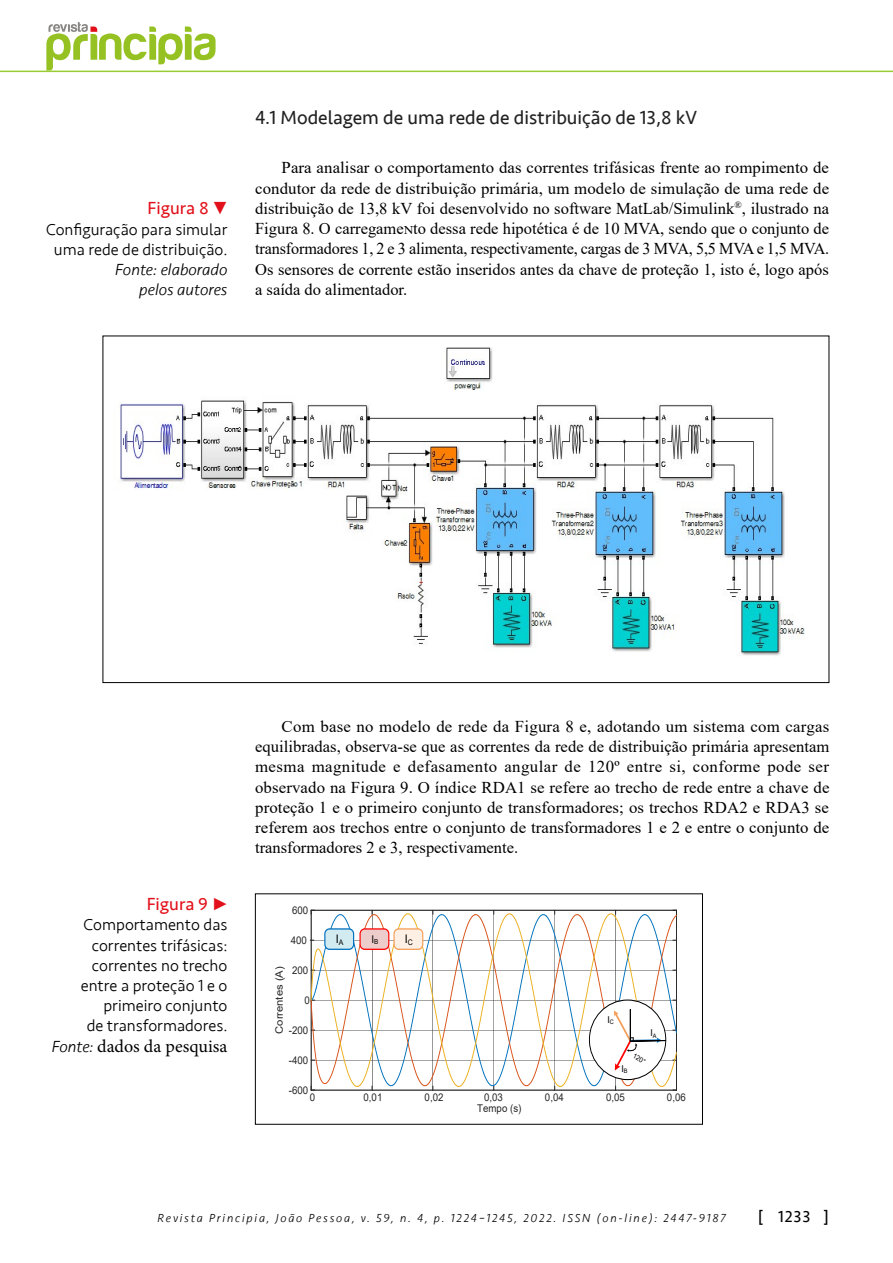
<style>
.page{position:relative;width:893px;height:1263px;background:#fff}
.page>*{position:absolute;margin:0;border:0;box-sizing:border-box;transform-origin:0 0}
.t1{font:19.5px "Seravek";color:#212121}
.t2{font:18px "Minion Pro";color:#000}
.t3{font:18px "Seravek";color:#e2101a}
.t4{font:16.5px/20.2px "Times New Roman";color:#000;text-align:justify}
.t5{font:300 16.5px/20.2px "Seravek";color:#000;text-align:center}
.t6{font:italic 300 16.5px/20.2px "Seravek";color:#000;text-align:right}
.t7{font:16.5px "Seravek";color:#000}
.t8{font:italic 300 12px "Seravek";letter-spacing:.15em;color:#000}
.t9{font:11.85px "Arial";color:#000;scale:.91 1}
.t10{font:10.65px "Arial";color:#262626;scale:.91 1}
.t11{font:10.65px "Arial";color:#000;scale:.91 1}
.t12{font:10.2px "Arial";color:#262626;scale:1.1 1}
.t13{font:9.45px "Arial";color:#000;scale:.91 1}
.t14{font:6.9px "Arial";color:#000;scale:.96 1}
.s1{font-family:"Seravek";font-weight:300;font-style:italic;font-size:16.5px}
</style>
<div class="page">
<hr style="left:0;top:71px;width:893px;height:1px;background:#9c3">
<img style="left:117px;top:347px;width:688px;height:309px">
<svg style="left:310px;top:910px;width:367px;height:181px"></svg>
<div style="left:255px;top:893px;width:448px;height:231px;border:1px solid #000"></div>
<svg style="left:46px;top:22px;width:170px;height:49px"></svg>
<p class="t3" style="left:148px;top:194px;width:81px">Figura 8 •</p>
<p class="t5" style="left:46px;top:219px;width:183px">Configuração para simular uma rede de distribuição.</p>
<p class="t6" style="left:115px;top:260px;width:114px">Fonte: elaborado pelos autores</p>
<p class="t1" style="left:255px;top:103px;width:443px">4.1 Modelagem de uma rede de distribuição de 13,8 kV</p>
<p class="t4" style="left:255px;top:157px;width:576px;text-indent:26px">Para analisar o comportamento das correntes trifásicas frente ao rompimento de condutor da rede de distribuição primária, um modelo de simulação de uma rede de distribuição de 13,8 kV foi desenvolvido no software MatLab/Simulink<sup>®</sup>, ilustrado na Figura 8. O carregameNto dessa rede hipotética é de 10 MVA, sendo que o conjunto de transformadores 1, 2 e 3 alimenta, respectivamente, cargas de 3 MVA, 5,5 MVA e 1,5 MVA.<br>Os sensores de corrente estão inseridos antes da chave de proteção 1, isto é, logo após a saída do alimentador.</p>
<p class="t3" style="left:147px;top:890px;width:82px">Figura 9 •</p>
<p class="t5" style="left:81px;top:915px;width:148px;text-align:right">Comportamento das correntes trifásicas: correntes no trecho entre a proteção 1 e o primeiro conjunto<br>de transformadores.</p>
<p class="t2" style="left:52px;top:1034px;width:177px"><span class="s1">Fonte:</span> dados da pesquisa</p>
<p class="t4" style="left:255px;top:716px;width:576px;text-indent:26px">Com base no modelo de rede da Figura 8 e, adotando um sistema com cargas equilibradas, observa-se que as correntes da rede de distribuição primária apresentam mesma magnitude e defasamento angular de 120º entre si, conforme pode ser observado na Figura 9. O índice RDA1 se refere ao trecho de rede entre a chave de proteção 1 e o primeiro conjunto de transformadores; os trechos RDA2 e RDA3 se referem aos trechos entre o conjunto de transformadores 1 e 2 e entre o conjunto de transformadores 2 e 3, respectivamente.</p>
<p class="t10" style="left:292px;top:903px;width:19px">600</p>
<p class="t10" style="left:291px;top:933px;width:19px">400</p>
<p class="t10" style="left:292px;top:963px;width:19px">200</p>
<p class="t12" style="left:272px;top:1034px;width:63px;rotate:-90deg">Correntes (A)</p>
<p class="t10" style="left:305px;top:993px;width:7px">0</p>
<p class="t10" style="left:289px;top:1023px;width:23px">-200</p>
<p class="t10" style="left:289px;top:1053px;width:23px">-400</p>
<p class="t9" style="left:336px;top:931px;width:10px">I<sub>A</sub></p>
<p class="t11" style="left:371px;top:932px;width:9px">I<sub>B</sub></p>
<p class="t9" style="left:405px;top:931px;width:10px">I<sub>C</sub></p>
<p class="t13" style="left:608px;top:1013px;width:9px">I<sub>C</sub></p>
<p class="t13" style="left:650px;top:1026px;width:8px">I<sub>A</sub></p>
<p class="t14" style="left:636px;top:1051px;width:16px;rotate:32deg">120°</p>
<p class="t13" style="left:621px;top:1062px;width:8px">I<sub>B</sub></p>
<p class="t10" style="left:289px;top:1083px;width:23px">-600</p>
<p class="t10" style="left:310px;top:1089px;width:7px">0</p>
<p class="t10" style="left:364px;top:1089px;width:22px">0,01</p>
<p class="t10" style="left:425px;top:1089px;width:22px">0,02</p>
<p class="t10" style="left:484px;top:1089px;width:22px">0,03</p>
<p class="t10" style="left:545px;top:1089px;width:22px">0,04</p>
<p class="t10" style="left:606px;top:1089px;width:22px">0,05</p>
<p class="t10" style="left:667px;top:1089px;width:22px">0,06</p>
<p class="t10" style="left:477px;top:1101px;width:50px">Tempo (s)</p>
<p class="t8" style="left:158px;top:1211px;width:570px">Revista Principia, João Pessoa, v. 59, n. 4, p. 1224–1245, 2022. ISSN (on-line): 2447-9187</p>
<p class="t7" style="left:758px;top:1204px;width:73px">[ 1233 ]</p>
</div>
